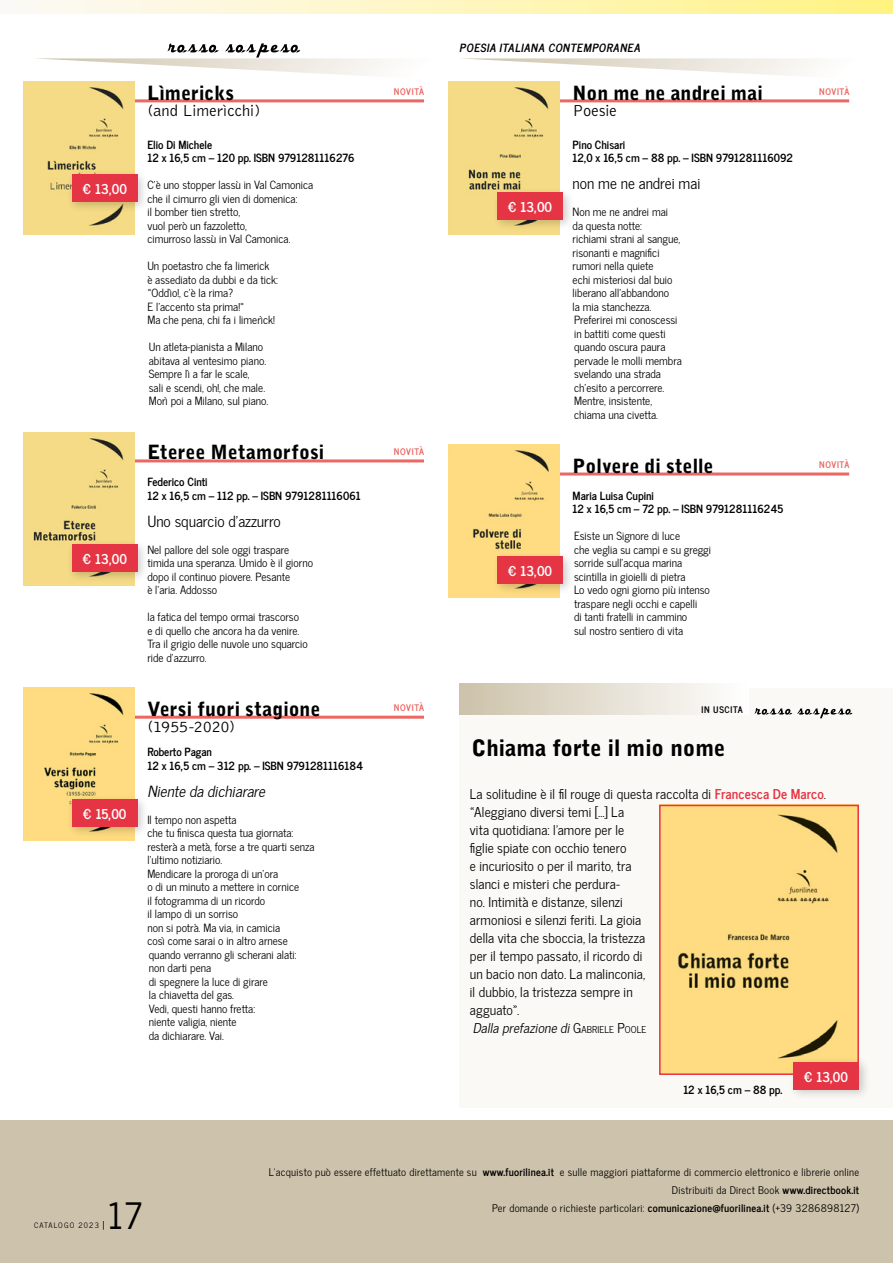
<style>
.page{position:relative;width:893px;height:1263px;background:#fff}
.page>*{position:absolute;margin:0;border:0;box-sizing:border-box;transform-origin:0 0}
.t1{font:36px "News Cycle";color:#000}
.t2{font:900 22.5px "Bell Gothic Std";color:#000}
.t3{font:900 19.5px "Bell Gothic Std";letter-spacing:.01em;color:#000}
.t4{font:300 16.5px "Bell Gothic Std";letter-spacing:-.01em;color:#000}
.t5{font:15.3px "News Cycle";color:#000}
.t6{font:italic 15.3px "News Cycle";color:#000}
.t7{font:13.5px/18px "News Cycle";letter-spacing:.01em;color:#000}
.t8{font:700 13.5px "News Cycle";color:#fff}
.t9{font:11.25px/13.5px "News Cycle";color:#000}
.t10{font:700 11.25px/13.5px "News Cycle";color:#000}
.t11{font:italic 700 11.25px "News Cycle";color:#000}
.t12{font:10.5px/18px "News Cycle";letter-spacing:.025em;color:#000;text-align:right}
.t13{font:700 9px "News Cycle";letter-spacing:.075em;color:#ea6762}
.t14{font:700 9px "News Cycle";letter-spacing:.075em;color:#000}
.t15{font:7.5px "News Cycle";letter-spacing:.15em;color:#000}
.s1{font-weight:700;color:#e53444}
.s2{font-style:italic}
.s3{font-style:inherit}
.s4{font-size:9.45px}
.s5{font-size:10.5px}
.s6{font-weight:700}
</style>
<div class="page">
<div style="left:0;top:1121px;width:893px;height:142px;background:#cdc2ab"></div>
<svg style="left:15px;top:0;width:878px;height:13px"></svg>
<hr style="left:34px;top:99px;width:390px;height:3px;background:#ea6762">
<hr style="left:34px;top:459px;width:390px;height:3px;background:#ea6762">
<hr style="left:34px;top:716px;width:390px;height:3px;background:#ea6762">
<hr style="left:459px;top:99px;width:390px;height:3px;background:#ea6762">
<hr style="left:459px;top:472px;width:390px;height:3px;background:#ea6762">
<svg style="left:36px;top:43px;width:352px;height:33px"></svg>
<div style="left:459px;top:688px;width:434px;height:419px;background:#fbf9f6"></div>
<img style="left:662px;top:808px;width:194px;height:264px">
<div style="left:659px;top:805px;width:200px;height:270px;border:2px solid #e53444"></div>
<div style="left:459px;top:684px;width:289px;height:31px;background:linear-gradient(to right,#cdc2aa,#fffefe)"></div>
<div style="left:788px;top:1057px;width:82px;height:43px;background:#000;opacity:.2"></div>
<div style="left:793px;top:1062px;width:66px;height:27px;background:#e53444"></div>
<svg style="left:754px;top:708px;width:98px;height:10px"></svg>
<img style="left:23px;top:81px;width:112px;height:153px">
<div style="left:67px;top:170px;width:82px;height:43px;background:#000;opacity:.2"></div>
<div style="left:72px;top:175px;width:66px;height:27px;background:#e53444"></div>
<img style="left:449px;top:81px;width:111px;height:153px">
<div style="left:492px;top:188px;width:83px;height:43px;background:#000;opacity:.2"></div>
<div style="left:497px;top:193px;width:66px;height:27px;background:#e53444"></div>
<img style="left:449px;top:445px;width:111px;height:153px">
<div style="left:492px;top:551px;width:83px;height:44px;background:#000;opacity:.2"></div>
<div style="left:497px;top:557px;width:66px;height:27px;background:#e53444"></div>
<img style="left:23px;top:433px;width:112px;height:153px">
<div style="left:67px;top:539px;width:82px;height:44px;background:#000;opacity:.2"></div>
<div style="left:72px;top:544px;width:66px;height:27px;background:#e53444"></div>
<img style="left:23px;top:687px;width:112px;height:154px">
<div style="left:67px;top:794px;width:82px;height:44px;background:#000;opacity:.2"></div>
<div style="left:72px;top:799px;width:66px;height:27px;background:#e53444"></div>
<svg style="left:462px;top:58px;width:351px;height:18px"></svg>
<p class="t8" style="left:83px;top:177px;width:46px">€ 13,00</p>
<p class="t8" style="left:83px;top:547px;width:46px">€ 13,00</p>
<p class="t8" style="left:83px;top:802px;width:45px">€ 15,00</p>
<h3 class="t3" style="left:147px;top:81px;width:88px">Lìmericks</h3>
<h3 class="t4" style="left:147px;top:102px;width:115px">(and Limerìcchi)</h3>
<p class="t10" style="left:147px;top:137px;width:209px">Elio Di Michele<br>12 x 16,5 cm – 120 pp. ISBN 9791281116276</p>
<p class="t9" style="left:147px;top:178px;width:167px">C’è uno stopper lassù in Val Camonica che il cimurro gli vien di domenica:<br>il bomber tien stretto,<br>vuol però un fazzoletto,<br>cimurroso lassù in Val Camonica.</p>
<p class="t9" style="left:147px;top:259px;width:132px">Un poetastro che fa limerick<br>è assediato da dubbi e da tick: «Oddìo!, c’è la rima?<br>E l’accento sta prima!»<br>Ma che pena, chi fa i limerìck!</p>
<p class="t9" style="left:149px;top:340px;width:121px">Un atleta-pianista a Milano abitava al ventesimo piano.<br>Sempre lì a far le scale,<br>sali e scendi, oh!, che male.<br>Morì poi a Milano, sul piano.</p>
<h3 class="t3" style="left:147px;top:441px;width:178px">Eteree Metamorfosi</h3>
<p class="t10" style="left:147px;top:474px;width:215px">Federico Cinti<br>12 x 16,5 cm – 112 pp. – ISBN 9791281116061</p>
<h3 class="t5" style="left:147px;top:508px;width:135px">Uno squarcio d’azzurro</h3>
<p class="t9" style="left:147px;top:542px;width:167px">Nel pallore del sole oggi traspare timida una speranza. Umido è il giorno dopo il continuo piovere. Pesante<br>è l’aria. Addosso</p>
<p class="t9" style="left:147px;top:610px;width:162px">la fatica del tempo ormai trascorso<br>e di quello che ancora ha da venire.<br>Tra il grigio delle nuvole uno squarcio ride d’azzurro.</p>
<h3 class="t3" style="left:147px;top:697px;width:175px">Versi fuori stagione</h3>
<h3 class="t4" style="left:147px;top:718px;width:89px">(1955-2020)</h3>
<p class="t10" style="left:147px;top:744px;width:217px">Roberto Pagan<br>12 x 16,5 cm – 312 pp. – ISBN 9791281116184</p>
<h3 class="t6" style="left:147px;top:778px;width:123px">Nientedadichiarare</h3>
<p class="t9" style="left:147px;top:812px;width:169px">Il tempo non aspetta<br>che tu finisca questa tua giornata: resterà a metà, forse a tre quarti senza l’ultimo notiziario.<br>Mendicare la proroga di un’ora<br>o di un minuto a mettere in cornice<br>il fotogramma di un ricordo<br>il lampo di un sorriso<br>non si potrà. Ma via, in camicia<br>così come sarai o in altro arnese quando verranno gli scherani alati:<br>non darti pena<br>di spegnere la luce di girare<br>la chiavetta del gas.<br>Vedi, questi hanno fretta:<br>niente valigia, niente<br>da dichiarare. Vai.</p>
<p class="t13" style="left:394px;top:84px;width:32px">NOVITÀ</p>
<p class="t13" style="left:394px;top:444px;width:32px">NOVITÀ</p>
<p class="t13" style="left:394px;top:700px;width:32px">NOVITÀ</p>
<p class="t11" style="left:459px;top:38px;width:185px">POESIA ITALIANA CONTEMPORANEA</p>
<p class="t8" style="left:508px;top:195px;width:46px">€ 13,00</p>
<p class="t8" style="left:508px;top:559px;width:46px">€ 13,00</p>
<h3 class="t3" style="left:573px;top:81px;width:192px">Non me ne andrei mai</h3>
<h3 class="t4" style="left:573px;top:102px;width:46px">Poesie</h3>
<p class="t10" style="left:573px;top:137px;width:222px">Pino Chisari<br>12,0 x 16,5 cm – 88 pp. – ISBN 9791281116092</p>
<h3 class="t5" style="left:573px;top:170px;width:129px">non me ne andrei mai</h3>
<p class="t9" style="left:573px;top:205px;width:111px">Non me ne andrei mai<br>da questa notte:<br>richiami strani al sangue, risonanti e magnifici rumori nella quiete<br>echi misteriosi dal buio liberano all’abbandono<br>la mia stanchezza.<br>Preferirei mi conoscessi in battiti come questi quando oscura paura pervade le molli membra svelando una strada ch’esito a percorrere.<br>Mentre, insistente, chiama una civetta.</p>
<h3 class="t3" style="left:573px;top:454px;width:143px">Polvere di stelle</h3>
<p class="t10" style="left:573px;top:488px;width:212px">Maria Luisa Cupini<br>12 x 16,5 cm – 72 pp. – ISBN 9791281116245</p>
<p class="t9" style="left:574px;top:529px;width:139px">Esiste un Signore di luce<br>che veglia su campi e su greggi sorride sull’acqua marina scintilla in gioielli di pietra<br>Lo vedo ogni giorno più intenso traspare negli occhi e capelli<br>di tanti fratelli in cammino<br>sul nostro sentiero di vita</p>
<p class="t13" style="left:819px;top:84px;width:32px">NOVITÀ</p>
<p class="t13" style="left:819px;top:457px;width:32px">NOVITÀ</p>
<p class="t14" style="left:701px;top:701px;width:43px">IN USCITA</p>
<h2 class="t2" style="left:471px;top:735px;width:255px">Chiama forte il mio nome</h2>
<p class="t7" style="left:470px;top:784px;width:358px">La solitudine è il fil rouge di questa raccolta di <span class="s1">Francesca De Marco</span>. «Aleggiano diversi temi […] La<br>vita quotidiana: l’amore per le<br>figlie spiate con occhio tenero<br>e incuriosito o per il marito, tra<br>slanci e misteri che perdura-<br>no. Intimità e distanze, silenzi<br>armoniosi e silenzi feriti. La gioia<br>della vita che sboccia, la tristezza<br>per il tempo passato, il ricordo di<br>un bacio non dato. La malinconia,<br>il dubbio, la tristezza sempre in<br>agguato».<br><span class="s2">Dallaprefazionedi</span><span class="s3">G</span> <span class="s4">A B R I E L E</span> <span class="s3">P</span> <span class="s4">O O L E</span></p>
<p class="t10" style="left:683px;top:1082px;width:101px">12 x 16,5 cm – 88 pp.</p>
<p class="t8" style="left:804px;top:1065px;width:46px">€ 13,00</p>
<h1 class="t1" style="left:108px;top:1185px;width:35px">17</h1>
<p class="t15" style="left:34px;top:1218px;width:72px">CATALOGO 2023 <span class="s5">|</span></p>
<p class="t12" style="left:269px;top:1163px;width:592px">L’acquisto può essere effettuato direttamente su <span class="s6">www.fuorilinea.it</span> e sulle maggiori piattaforme di commercio elettronico e librerie online<br>Distribuiti da Direct Book <span class="s6">www.directbook.it<br></span>Per domande o richieste particolari: <span class="s6">comunicazione@fuorilinea.it</span> (+39 3286898127)</p>
</div>
